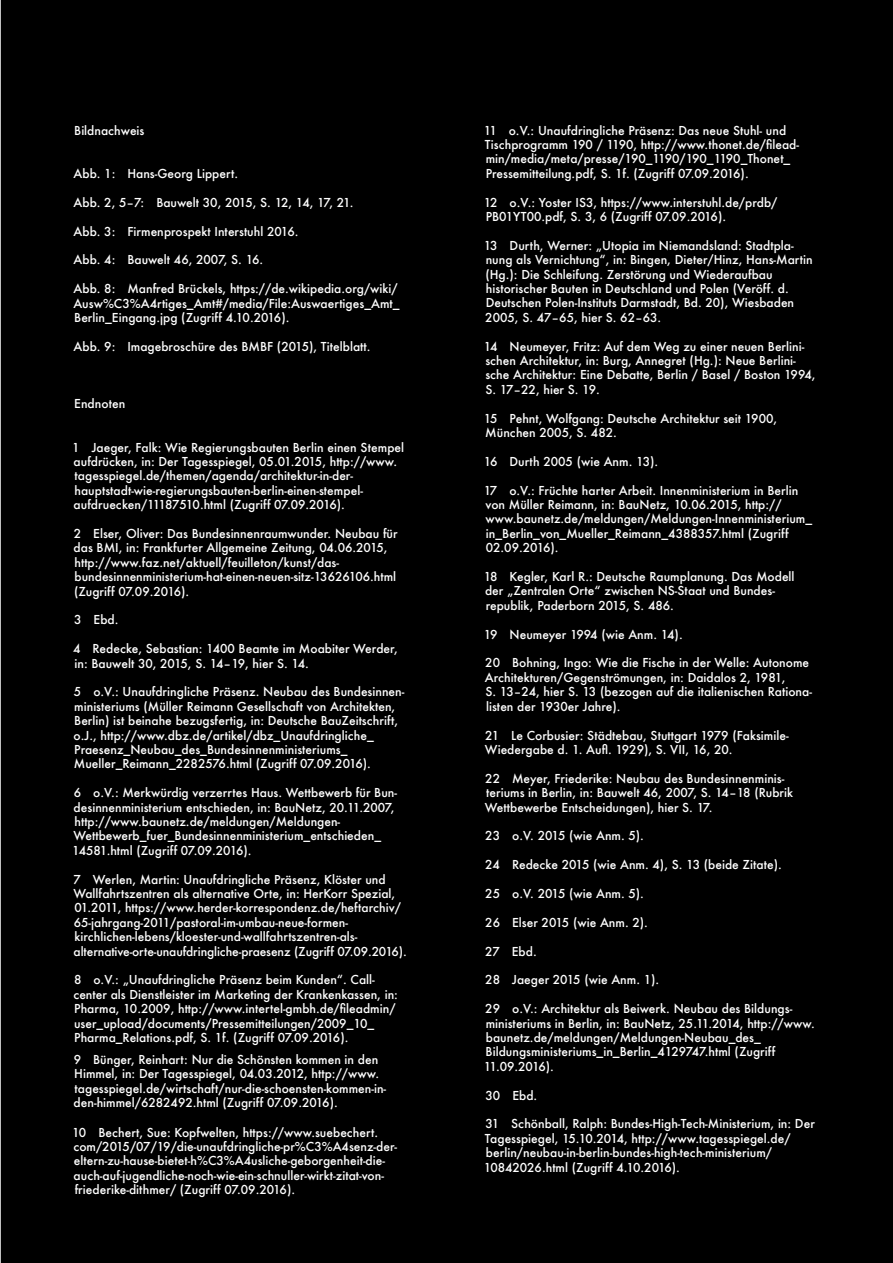
<style>
.page{position:relative;width:893px;height:1263px;background:#000}
.page>*{position:absolute;margin:0;border:0;box-sizing:border-box;transform-origin:0 0}
.Endnote_text{font:12px/14.4px "Futura Medium 2";color:#fff}
.Heading_1{font:12px/14.4px "Futura Medium 2";color:#fff}
.Fußnoten{font:12px/14.4px "Futura Medium 2";color:#fff}
</style>
<div class="page">
<p class="Fußnoten" style="left:74px;top:123px;width:72px">Bildnachweis</p>
<p class="Fußnoten" style="left:73px;top:166px;width:166px">Abb. 1: Hans-Georg Lippert.</p>
<p class="Fußnoten" style="left:73px;top:195px;width:282px">Abb. 2, 5–7: Bauwelt 30, 2015, S. 12, 14, 17, 21.</p>
<p class="Fußnoten" style="left:73px;top:224px;width:227px">Abb. 3: Firmenprospekt Interstuhl 2016.</p>
<p class="Fußnoten" style="left:73px;top:253px;width:191px">Abb. 4: Bauwelt 46, 2007, S. 16.</p>
<p class="Fußnoten" style="left:73px;top:281px;width:328px">Abb. 8: Manfred Brückels, https://de.wikipedia.org/wiki/<br>Ausw%C3%A4rtiges_Amt#/media/File:Auswaertiges_Amt_<br>Berlin_Eingang.jpg (Zugriff 4.10.2016).</p>
<p class="Fußnoten" style="left:73px;top:339px;width:299px">Abb. 9: Imagebroschüre des BMBF (2015), Titelblatt.</p>
<p class="Endnote_text" style="left:74px;top:397px;width:53px">Endnoten</p>
<p class="Endnote_text" style="left:72px;top:440px;width:333px">1 Jaeger, Falk: Wie Regierungsbauten Berlin einen Stempel aufdrücken, in: Der Tagesspiegel, 05.01.2015, http://www. tagesspiegel.de/themen/agenda/architektur-in-der&shy;hauptstadt-wie-regierungsbauten-berlin-einen-stempel&shy;aufdruecken/11187510.html (Zugriff 07.09.2016).</p>
<p class="Endnote_text" style="left:74px;top:526px;width:326px">2 Elser, Oliver: Das Bundesinnenraumwunder. Neubau für das BMI, in: Frankfurter Allgemeine Zeitung, 04.06.2015, http://www.faz.net/aktuell/feuilleton/kunst/das&shy;bundesinnenministerium-hat-einen-neuen-sitz-13626106.html (Zugriff 07.09.2016).</p>
<p class="Endnote_text" style="left:74px;top:613px;width:46px">3 Ebd.</p>
<p class="Endnote_text" style="left:73px;top:641px;width:326px">4 Redecke, Sebastian: 1400 Beamte im Moabiter Werder, in: Bauwelt 30, 2015, S. 14–19, hier S. 14.</p>
<p class="Endnote_text" style="left:74px;top:685px;width:332px">5 o.V.: Unaufdringliche Präsenz. Neubau des Bundesinnen&shy;ministeriums (Müller Reimann Gesellschaft von Architekten, Berlin) ist beinahe bezugsfertig, in: Deutsche BauZeitschrift, o.J., http://www.dbz.de/artikel/dbz_Unaufdringliche_ Praesenz_Neubau_des_Bundesinnenministeriums_ Mueller_Reimann_2282576.html (Zugriff 07.09.2016).</p>
<p class="Endnote_text" style="left:72px;top:785px;width:326px">6 o.V.: Merkwürdig verzerrtes Haus. Wettbewerb für Bun&shy;desinnenministerium entschieden, in: BauNetz, 20.11.2007, http://www.baunetz.de/meldungen/Meldungen-Wettbewerb_fuer_Bundesinnenministerium_entschieden_ 14581.html (Zugriff 07.09.2016).</p>
<p class="Endnote_text" style="left:73px;top:872px;width:335px">7 Werlen, Martin: Unaufdringliche Präsenz, Klöster und Wallfahrtszentren als alternative Orte, in: HerKorr Spezial, 01.2011, https://www.herder-korrespondenz.de/heftarchiv/ 65-jahrgang-2011/pastoral-im-umbau-neue-formen&shy;kirchlichen-lebens/kloester-und-wallfahrtszentren-als&shy;alternative-orte-unaufdringliche-praesenz (Zugriff 07.09.2016).</p>
<p class="Endnote_text" style="left:74px;top:973px;width:326px">8 o.V.: „Unaufdringliche Präsenz beim Kunden“. Call&shy;center als Dienstleister im Marketing der Krankenkassen, in:<br>Pharma, 10.2009, http://www.intertel-gmbh.de/fileadmin/ user_upload/documents/Pressemitteilungen/2009_10_ Pharma_Relations.pdf, S. 1f. (Zugriff 07.09.2016).</p>
<p class="Heading_1" style="left:74px;top:1052px;width:314px">9 Bünger, Reinhart: Nur die Schönsten kommen in den Himmel, in: Der Tagesspiegel, 04.03.2012, http://www. tagesspiegel.de/wirtschaft/nur-die-schoensten-kommen-in&shy;den-himmel/6282492.html (Zugriff 07.09.2016).</p>
<p class="Heading_1" style="left:72px;top:1125px;width:326px">10 Bechert, Sue: Kopfwelten, https://www.suebechert. com/2015/07/19/die-unaufdringliche-pr%C3%A4senz-der&shy;eltern-zu-hause-bietet-h%C3%A4usliche-geborgenheit-die&shy;auch-auf-jugendliche-noch-wie-ein-schnuller-wirkt-zitat-von&shy;friederike-dithmer/ (Zugriff 07.09.2016).</p>
<p class="Endnote_text" style="left:484px;top:123px;width:317px">11 o.V.: Unaufdringliche Präsenz: Das neue Stuhl- und Tischprogramm 190 / 1190, http://www.thonet.de/filead&shy;min/media/meta/presse/190_1190/190_1190_Thonet_ Pressemitteilung.pdf, S. 1f. (Zugriff 07.09.2016).</p>
<p class="Endnote_text" style="left:484px;top:195px;width:295px">12 o.V.: Yoster IS3, https://www.interstuhl.de/prdb/<br>PB01YT00.pdf, S. 3, 6 (Zugriff 07.09.2016).</p>
<p class="Endnote_text" style="left:484px;top:238px;width:330px">13 Durth, Werner: „Utopia im Niemandsland: Stadtpla&shy;nung als Vernichtung“, in: Bingen, Dieter/Hinz, Hans-Martin (Hg.): Die Schleifung. Zerstörung und Wiederaufbau historischer Bauten in Deutschland und Polen (Veröff. d.<br>Deutschen Polen-Instituts Darmstadt, Bd. 20), Wiesbaden 2005, S. 47–65, hier S. 62–63.</p>
<p class="Endnote_text" style="left:484px;top:339px;width:333px">14 Neumeyer, Fritz: Auf dem Weg zu einer neuen Berlini&shy;schen Architektur, in: Burg, Annegret (Hg.): Neue Berlini&shy;sche Architektur: Eine Debatte, Berlin / Basel / Boston 1994, S. 17–22, hier S. 19.</p>
<p class="Endnote_text" style="left:484px;top:411px;width:295px">15 Pehnt, Wolfgang: Deutsche Architektur seit 1900,<br>München 2005, S. 482.</p>
<p class="Endnote_text" style="left:484px;top:454px;width:176px">16 Durth 2005 (wie Anm. 13).</p>
<p class="Endnote_text" style="left:484px;top:483px;width:330px">17 o.V.: Früchte harter Arbeit. Innenministerium in Berlin von Müller Reimann, in: BauNetz, 10.06.2015, http:// www.baunetz.de/meldungen/Meldungen-Innenministerium_ in_Berlin_von_Mueller_Reimann_4388357.html (Zugriff 02.09.2016).</p>
<p class="Endnote_text" style="left:484px;top:569px;width:312px">18 Kegler, Karl R.: Deutsche Raumplanung. Das Modell der „Zentralen Orte“ zwischen NS-Staat und Bundes&shy;republik, Paderborn 2015, S. 486.</p>
<p class="Endnote_text" style="left:484px;top:627px;width:201px">19 Neumeyer 1994 (wie Anm. 14).</p>
<p class="Endnote_text" style="left:485px;top:656px;width:329px">20 Bohning, Ingo: Wie die Fische in der Welle: Autonome Architekturen/Gegenströmungen, in: Daidalos 2, 1981,<br>S. 13–24, hier S. 13 (bezogen auf die italienischen Rationa&shy;listen der 1930er Jahre).</p>
<p class="Endnote_text" style="left:485px;top:728px;width:305px">21 Le Corbusier: Städtebau, Stuttgart 1979 (Faksimile-<br>Wiedergabe d. 1. Aufl. 1929), S. VII, 16, 20.</p>
<p class="Endnote_text" style="left:485px;top:771px;width:310px">22 Meyer, Friederike: Neubau des Bundesinnenminis&shy;teriums in Berlin, in: Bauwelt 46, 2007, S. 14–18 (Rubrik<br>Wettbewerbe Entscheidungen), hier S. 17.</p>
<p class="Endnote_text" style="left:485px;top:828px;width:160px">23 o.V. 2015 (wie Anm. 5).</p>
<p class="Endnote_text" style="left:485px;top:857px;width:298px">24 Redecke 2015 (wie Anm. 4), S. 13 (beide Zitate).</p>
<p class="Endnote_text" style="left:485px;top:886px;width:160px">25 o.V. 2015 (wie Anm. 5).</p>
<p class="Endnote_text" style="left:485px;top:915px;width:164px">26 Elser 2015 (wie Anm. 2).</p>
<p class="Endnote_text" style="left:485px;top:944px;width:53px">27 Ebd.</p>
<p class="Endnote_text" style="left:485px;top:972px;width:175px">28 Jaeger 2015 (wie Anm. 1).</p>
<p class="Endnote_text" style="left:484px;top:1001px;width:333px">29 o.V.: Architektur als Beiwerk. Neubau des Bildungs&shy;ministeriums in Berlin, in: BauNetz, 25.11.2014, http://www. baunetz.de/meldungen/Meldungen-Neubau_des_ Bildungsministeriums_in_Berlin_4129747.html (Zugriff 11.09.2016).</p>
<p class="Endnote_text" style="left:486px;top:1088px;width:53px">30 Ebd.</p>
<p class="Endnote_text" style="left:484px;top:1116px;width:333px">31 Schönball, Ralph: Bundes-High-Tech-Ministerium, in: Der Tagesspiegel, 15.10.2014, http://www.tagesspiegel.de/ berlin/neubau-in-berlin-bundes-high-tech-ministerium/ 10842026.html (Zugriff 4.10.2016).</p>
</div>
